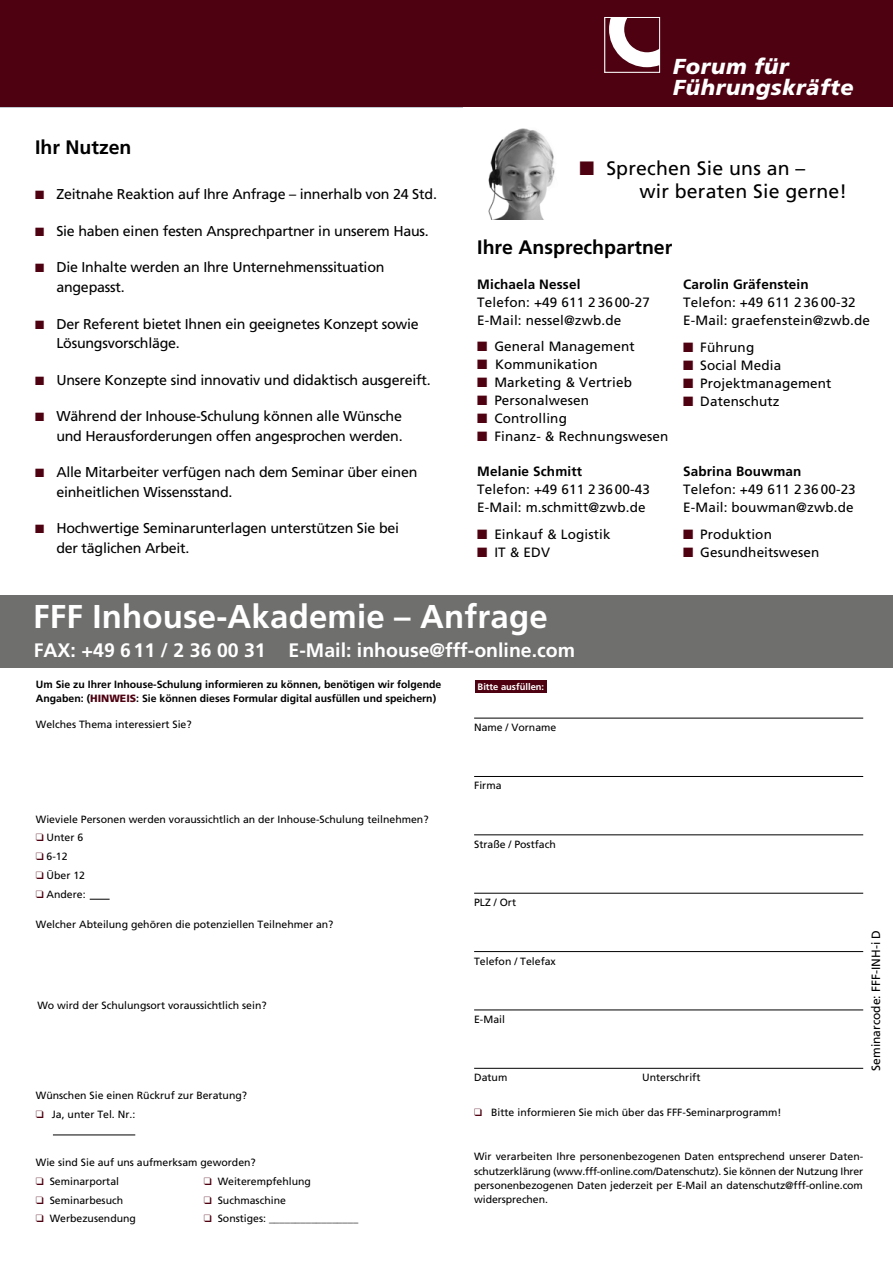
<style>
.page{position:relative;width:893px;height:1263px;background:#fff}
.page>*{position:absolute;margin:0;border:0;box-sizing:border-box;transform-origin:0 0}
.t1{font:700 33px "Frutiger";letter-spacing:.005em;color:#fff}
.t2{font:italic 900 21.6px/21px "Frutiger";letter-spacing:.025em;color:#fff}
.kasten_rechts_s1{font:700 19.5px "Frutiger";color:#fff}
.inhalt_fliess_fett_s{font:19.5px/22.5px "Frutiger";letter-spacing:.01em;color:#000}
.Head_S1{font:700 19.5px "Frutiger";color:#000}
.Vorteile{font:14.25px/19.5px "Frutiger";letter-spacing:-.015em;color:#000}
.MA_Kontakt{font:13.5px/18px "Frutiger";letter-spacing:.01em;color:#000}
.t3{font:12px "Frutiger";color:#000}
.fliess{font:10.5px/14.2px "Frutiger";color:#000;text-align:justify}
.fliess-2{font:700 10.5px/13.5px "Frutiger";color:#000}
.fliess-3{font:700 9.3px "Frutiger";color:#fff}
.s1{color:#4e0211}
.s2{font-weight:700}
.s3{font-weight:900;color:#4e0211}
</style>
<div class="page">
<hr style="left:53px;top:1135px;width:82px;height:1px;background:#000">
<hr style="left:474px;top:718px;width:389px;height:1px;background:#000">
<hr style="left:474px;top:776px;width:389px;height:1px;background:#000">
<hr style="left:474px;top:834px;width:389px;height:1px;background:#000">
<hr style="left:474px;top:893px;width:389px;height:1px;background:#000">
<hr style="left:474px;top:951px;width:389px;height:1px;background:#000">
<hr style="left:474px;top:1010px;width:389px;height:1px;background:#000">
<hr style="left:474px;top:1068px;width:389px;height:1px;background:#000">
<div style="left:475px;top:681px;width:72px;height:12px;background:#4e0211"></div>
<svg style="left:90px;top:899px;width:20px;height:1px"></svg>
<div style="left:0;top:0;width:893px;height:106px;background:#4e0211"></div>
<svg style="left:609px;top:19px;width:49px;height:49px"></svg>
<div style="left:604px;top:17px;width:56px;height:56px;border:1px solid #fff"></div>
<div style="left:0;top:595px;width:893px;height:73px;background:#6f6f6e"></div>
<img style="left:488px;top:128px;width:67px;height:92px">
<p class="Head_S1" style="left:35px;top:136px;width:98px">Ihr Nutzen</p>
<p class="Vorteile" style="left:35px;top:185px;width:403px"><span class="s1">■</span> Zeitnahe Reaktion auf Ihre Anfrage – innerhalb von 24 Std.</p>
<p class="Vorteile" style="left:35px;top:221px;width:395px"><span class="s1">■</span> Sie haben einen festen Ansprechpartner in unserem Haus.</p>
<p class="Vorteile" style="left:56px;top:258px;width:330px;text-indent:-21px"><span class="s1">■</span> Die Inhalte werden an Ihre Unternehmenssituation angepasst.</p>
<p class="Vorteile" style="left:56px;top:314px;width:364px;text-indent:-21px"><span class="s1">■</span> Der Referent bietet Ihnen ein geeignetes Konzept sowie<br>Lösungsvorschläge.</p>
<p class="Vorteile" style="left:35px;top:370px;width:397px"><span class="s1">■</span> Unsere Konzepte sind innovativ und didaktisch ausgereift.</p>
<p class="Vorteile" style="left:35px;top:406px;width:369px;text-align:right"><span class="s1">■</span> Während der Inhouse-Schulung können alle Wünsche und Herausforderungen offen angesprochen werden.</p>
<p class="Vorteile" style="left:56px;top:462px;width:363px;text-indent:-21px"><span class="s1">■</span> Alle Mitarbeiter verfügen nach dem Seminar über einen einheitlichen Wissensstand.</p>
<p class="Vorteile" style="left:56px;top:518px;width:344px;text-indent:-21px"><span class="s1">■</span> Hochwertige Seminarunterlagen unterstützen Sie bei der täglichen Arbeit.</p>
<p class="t2" style="left:673px;top:55px;width:182px">Forum für<br>Führungskräfte</p>
<p class="inhalt_fliess_fett_s" style="left:639px;top:157px;width:209px;text-indent:-60px"><span class="s1">■</span> Sprechen Sie uns an –<br>wir beraten Sie gerne!</p>
<p class="Head_S1" style="left:477px;top:236px;width:197px">Ihre Ansprechpartner</p>
<p class="MA_Kontakt" style="left:477px;top:275px;width:174px"><span class="s2">Michaela Nessel<br></span>Telefon: +49 611 2 36 00-27<br>E-Mail: nessel@zwb.de</p>
<p class="MA_Kontakt" style="left:477px;top:338px;width:159px"><span class="s1">■</span> General Management <span class="s1">■</span></p>
<p class="MA_Kontakt" style="left:477px;top:374px;width:156px"><span class="s1">■</span> Marketing &amp; Vertrieb</p>
<p class="MA_Kontakt" style="left:477px;top:392px;width:113px"><span class="s1">■</span> Personalwesen</p>
<p class="MA_Kontakt" style="left:477px;top:410px;width:91px"><span class="s1">■</span> Controlling</p>
<p class="MA_Kontakt" style="left:477px;top:428px;width:193px"><span class="s1">■</span> Finanz- &amp; Rechnungswesen</p>
<p class="MA_Kontakt" style="left:477px;top:463px;width:174px"><span class="s2">Melanie Schmitt<br></span>Telefon: +49 611 2 36 00-43<br>E-Mail: m.schmitt@zwb.de</p>
<p class="MA_Kontakt" style="left:477px;top:525px;width:135px"><span class="s1">■</span> Einkauf &amp; Logistik</p>
<p class="MA_Kontakt" style="left:477px;top:543px;width:74px"><span class="s1">■</span> IT &amp; EDV</p>
<p class="MA_Kontakt" style="left:683px;top:275px;width:188px"><span class="s2">Carolin Gräfenstein<br></span>Telefon: +49 611 2 36 00-32<br>E-Mail: graefenstein@zwb.de</p>
<p class="MA_Kontakt" style="left:683px;top:338px;width:73px"><span class="s1">■</span> Führung</p>
<p class="MA_Kontakt" style="left:683px;top:356px;width:100px"><span class="s1">■</span> Social Media</p>
<p class="MA_Kontakt" style="left:683px;top:374px;width:150px"><span class="s1">■</span> Projektmanagement</p>
<p class="MA_Kontakt" style="left:683px;top:392px;width:98px"><span class="s1">■</span> Datenschutz</p>
<p class="MA_Kontakt" style="left:683px;top:463px;width:174px"><span class="s2">Sabrina Bouwman<br></span>Telefon: +49 611 2 36 00-23<br>E-Mail: bouwman@zwb.de</p>
<p class="MA_Kontakt" style="left:683px;top:525px;width:90px"><span class="s1">■</span> Produktion</p>
<p class="MA_Kontakt" style="left:683px;top:543px;width:138px"><span class="s1">■</span> Gesundheitswesen</p>
<p class="t1" style="left:33px;top:597px;width:516px">FFF Inhouse-Akademie – Anfrage</p>
<p class="kasten_rechts_s1" style="left:34px;top:639px;width:543px">FAX: +49 611 / 2 36 00 31 E-Mail: inhouse@fff-online.com</p>
<p class="fliess-2" style="left:36px;top:678px;width:407px">Um Sie zu Ihrer Inhouse-Schulung informieren zu können, benötigen wir folgende<br>Angaben: (<span class="s3">HINWEIS</span>: Sie können dieses Formular digital ausfüllen und speichern)</p>
<p class="fliess" style="left:36px;top:717px;width:157px">Welches Thema interessiert Sie?</p>
<p class="fliess" style="left:36px;top:812px;width:394px">Wieviele Personen werden voraussichtlich an der Inhouse-Schulung teilnehmen?</p>
<p class="fliess" style="left:36px;top:830px;width:49px"><span class="s1">❑</span> Unter 6</p>
<p class="fliess" style="left:36px;top:849px;width:33px"><span class="s1">❑</span> 6-12</p>
<p class="fliess" style="left:36px;top:868px;width:51px"><span class="s1">❑</span> Über 12</p>
<p class="fliess" style="left:36px;top:887px;width:51px"><span class="s1">❑</span> Andere:</p>
<p class="fliess" style="left:36px;top:917px;width:299px">Welcher Abteilung gehören die potenziellen Teilnehmer an?</p>
<p class="fliess" style="left:37px;top:998px;width:231px">Wo wird der Schulungsort voraussichtlich sein?</p>
<p class="fliess" style="left:36px;top:1088px;width:213px">Wünschen Sie einen Rückruf zur Beratung?</p>
<p class="fliess" style="left:36px;top:1107px;width:101px"><span class="s1">❑</span> Ja, unter Tel. Nr.:</p>
<p class="fliess" style="left:36px;top:1155px;width:221px">Wie sind Sie auf uns aufmerksam geworden?</p>
<p class="fliess" style="left:36px;top:1174px;width:85px"><span class="s1">❑</span> Seminarportal</p>
<p class="fliess" style="left:204px;top:1174px;width:109px"><span class="s1">❑</span> Weiterempfehlung</p>
<p class="fliess" style="left:36px;top:1193px;width:89px"><span class="s1">❑</span> Seminarbesuch</p>
<p class="fliess" style="left:204px;top:1193px;width:84px"><span class="s1">❑</span> Suchmaschine</p>
<p class="fliess" style="left:36px;top:1211px;width:102px"><span class="s1">❑</span> Werbezusendung</p>
<p class="fliess" style="left:204px;top:1211px;width:156px"><span class="s1">❑</span> Sonstiges: _________________</p>
<p class="fliess-3" style="left:478px;top:681px;width:68px">Bitte ausfüllen:</p>
<p class="fliess" style="left:474px;top:720px;width:84px">Name / Vorname</p>
<p class="fliess" style="left:474px;top:778px;width:29px">Firma</p>
<p class="fliess" style="left:474px;top:837px;width:83px">Straße / Postfach</p>
<p class="fliess" style="left:474px;top:895px;width:44px">PLZ / Ort</p>
<p class="fliess" style="left:474px;top:954px;width:83px">Telefon / Telefax</p>
<p class="fliess" style="left:474px;top:1012px;width:32px">E-Mail</p>
<p class="t3" style="left:869px;top:1070px;width:142px;rotate:-90deg">Seminarcode: FFF-INH-i D</p>
<p class="fliess" style="left:474px;top:1070px;width:35px">Datum</p>
<p class="fliess" style="left:642px;top:1070px;width:60px">Unterschrift</p>
<p class="fliess" style="left:474px;top:1105px;width:309px"><span class="s1">❑</span> Bitte informieren Sie mich über das FFF-Seminarprogramm!</p>
<p class="fliess" style="left:474px;top:1149px;width:391px">Wir verarbeiten Ihre personenbezogenen Daten entsprechend unserer Daten&shy;schutzerklärung (www.fff-online.com/Datenschutz). Sie können der Nutzung Ihrer personenbezogenen Daten jederzeit per E-Mail an datenschutz@fff-online.com widersprechen.</p>
</div>
